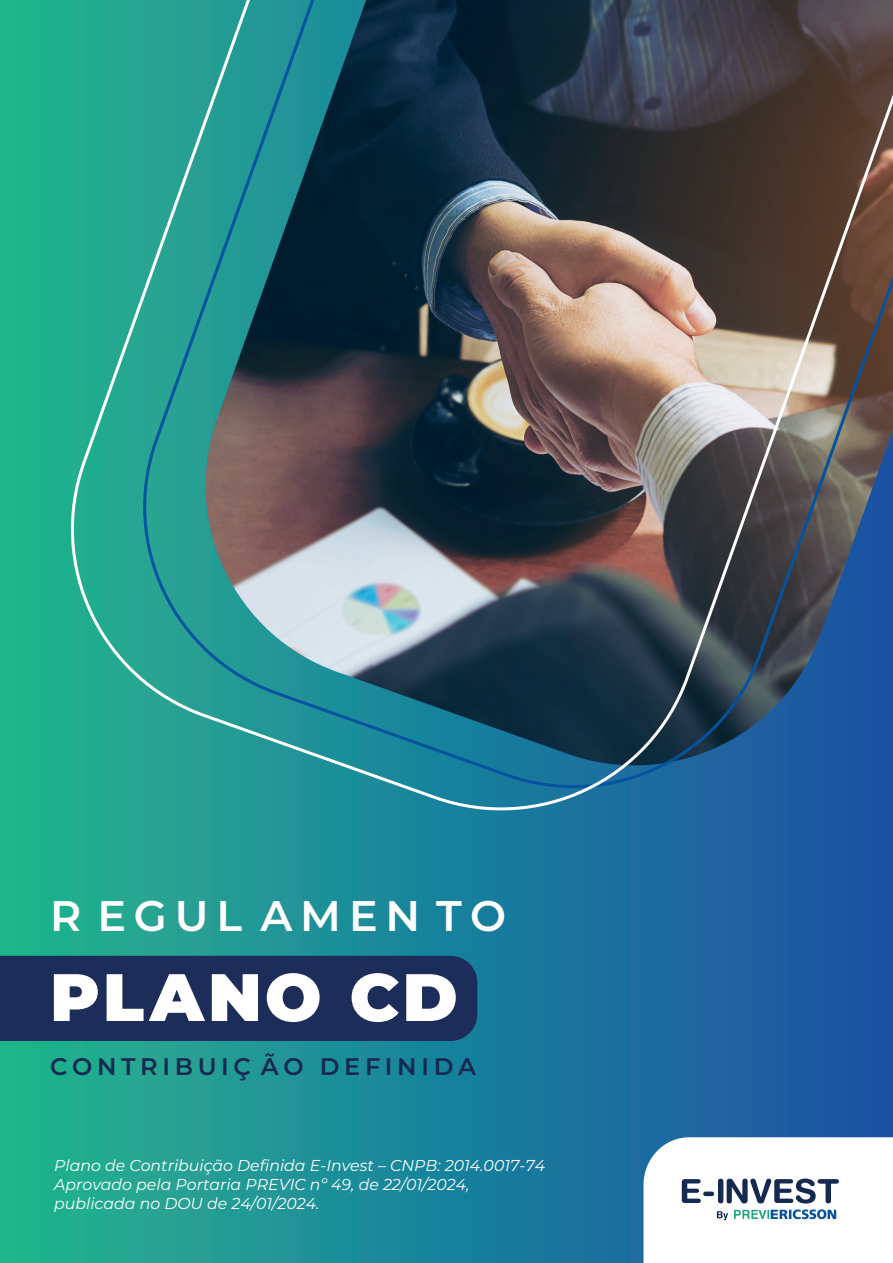
<style>
.page{position:relative;width:893px;height:1263px;background:#fff}
.page>*{position:absolute;margin:0;border:0;box-sizing:border-box;transform-origin:0 0}
.t1{font:900 66.9px "Montserrat";letter-spacing:.045em;color:#fff}
.t2{font:600 42.75px "Montserrat";letter-spacing:.185em;color:#fff}
.t3{font:600 24px "Montserrat";letter-spacing:.195em;color:#162950}
.t4{font:italic 15.75px/18.9px "Montserrat";color:#fff}
</style>
<div class="page">
<div style="left:0;top:0;width:893px;height:1263px;background:linear-gradient(to right,#21b58e,#1a50a5)"></div>
<div style="left:0;top:956px;width:477px;height:85px;background:#1c2d5a"></div>
<img style="left:47px;top:0;width:846px;height:834px">
<svg style="left:643px;top:1137px;width:250px;height:126px"></svg>
<h2 class="t2" style="left:50px;top:888px;width:457px">R EGUL AMEN TO</h2>
<h1 class="t1" style="left:50px;top:947px;width:409px">PLANO CD</h1>
<h3 class="t3" style="left:50px;top:1051px;width:428px">CONTRIBUIÇ ÃO DEFINIDA</h3>
<p class="t4" style="left:54px;top:1155px;width:492px">Plano de Contribuição Definida E-Invest – CNPB: 2014.0017-74<br>Aprovado pela Portaria PREVIC nº 49, de 22/01/2024, publicada no DOU de 24/01/2024.</p>
</div>
